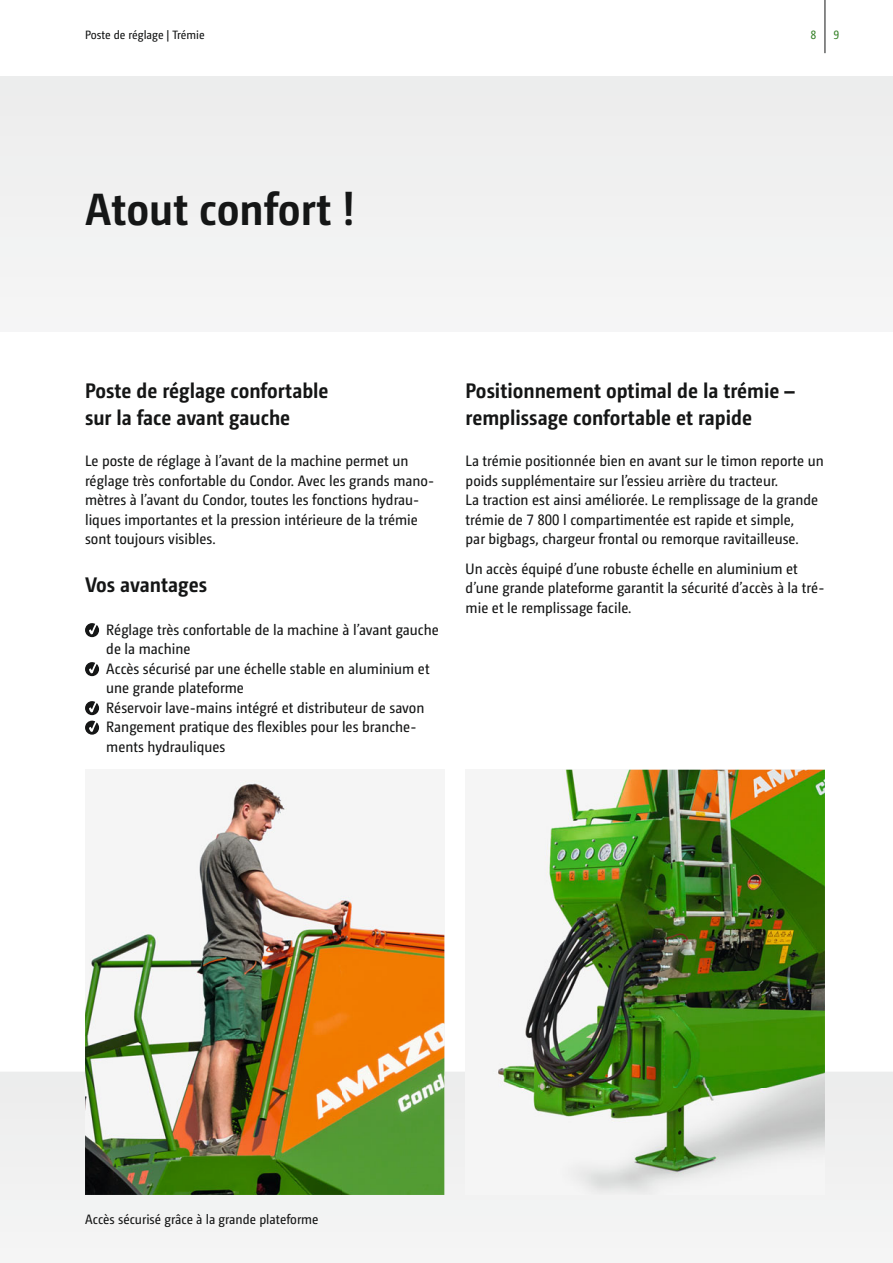
<style>
.page{position:relative;width:893px;height:1263px;background:#fff}
.page>*{position:absolute;margin:0;border:0;box-sizing:border-box;transform-origin:0 0}
.t1{font:700 45px "Camingo Dos Pro S Cd";color:#151616}
.t2{font:700 21px/27px "Camingo Dos Pro S Cd";color:#151616}
.t3{font:15px/19.5px "Camingo Dos Pro S Cd";color:#151616}
.t4{font:13.5px "Camingo Dos Pro S Cd";color:#151616}
.t5{font:12px "Camingo Dos Pro S Cd";color:#151616}
.t6{font:12px "Camingo Dos Pro S Cd";color:#38832b}
</style>
<div class="page">
<div style="left:0;top:77px;width:893px;height:255px;background:#f1f1f1"></div>
<div style="left:0;top:1071px;width:893px;height:177px;background:#f2f3f3"></div>
<img style="left:466px;top:770px;width:359px;height:425px">
<img style="left:85px;top:780px;width:359px;height:415px">
<hr style="left:825px;top:0;width:1px;height:53px;background:#151616">
<svg style="left:85px;top:623px;width:14px;height:14px"></svg>
<svg style="left:85px;top:662px;width:14px;height:14px"></svg>
<svg style="left:85px;top:701px;width:14px;height:14px"></svg>
<svg style="left:85px;top:721px;width:14px;height:14px"></svg>
<p class="t5" style="left:85px;top:30px;width:121px">Poste de réglage | Trémie</p>
<h1 class="t1" style="left:85px;top:191px;width:272px">Atout confort !</h1>
<p class="t6" style="left:810px;top:28px;width:7px">8</p>
<p class="t6" style="left:833px;top:28px;width:7px">9</p>
<h2 class="t2" style="left:85px;top:379px;width:245px">Poste de réglage confortable sur la face avant gauche</h2>
<h2 class="t2" style="left:466px;top:379px;width:331px">Positionnement optimal de la trémie – remplissage confortable et rapide</h2>
<p class="t3" style="left:85px;top:452px;width:351px">Le poste de réglage à l’avant de la machine permet un réglage très confortable du Condor. Avec les grands mano&shy;mètres à l’avant du Condor, toutes les fonctions hydrau&shy;liques importantes et la pression intérieure de la trémie sont toujours visibles.</p>
<p class="t3" style="left:466px;top:452px;width:360px">La trémie positionnée bien en avant sur le timon reporte un poids supplémentaire sur l’essieu arrière du tracteur.<br>La traction est ainsi améliorée. Le remplissage de la grande trémie de 7 800 l compartimentée est rapide et simple,<br>par bigbags, chargeur frontal ou remorque ravitailleuse.</p>
<p class="t3" style="left:466px;top:560px;width:360px">Un accès équipé d’une robuste échelle en aluminium et d’une grande plateforme garantit la sécurité d’accès à la tré&shy;mie et le remplissage facile.</p>
<h2 class="t2" style="left:85px;top:573px;width:123px">Vos avantages</h2>
<p class="t3" style="left:106px;top:621px;width:334px">Réglage très confortable de la machine à l’avant gauche de la machine<br>Accès sécurisé par une échelle stable en aluminium et une grande plateforme<br>Réservoir lave-mains intégré et distributeur de savon Rangement pratique des flexibles pour les branche&shy;ments hydrauliques</p>
<p class="t4" style="left:85px;top:1214px;width:235px">Accès sécurisé grâce à la grande plateforme</p>
</div>
